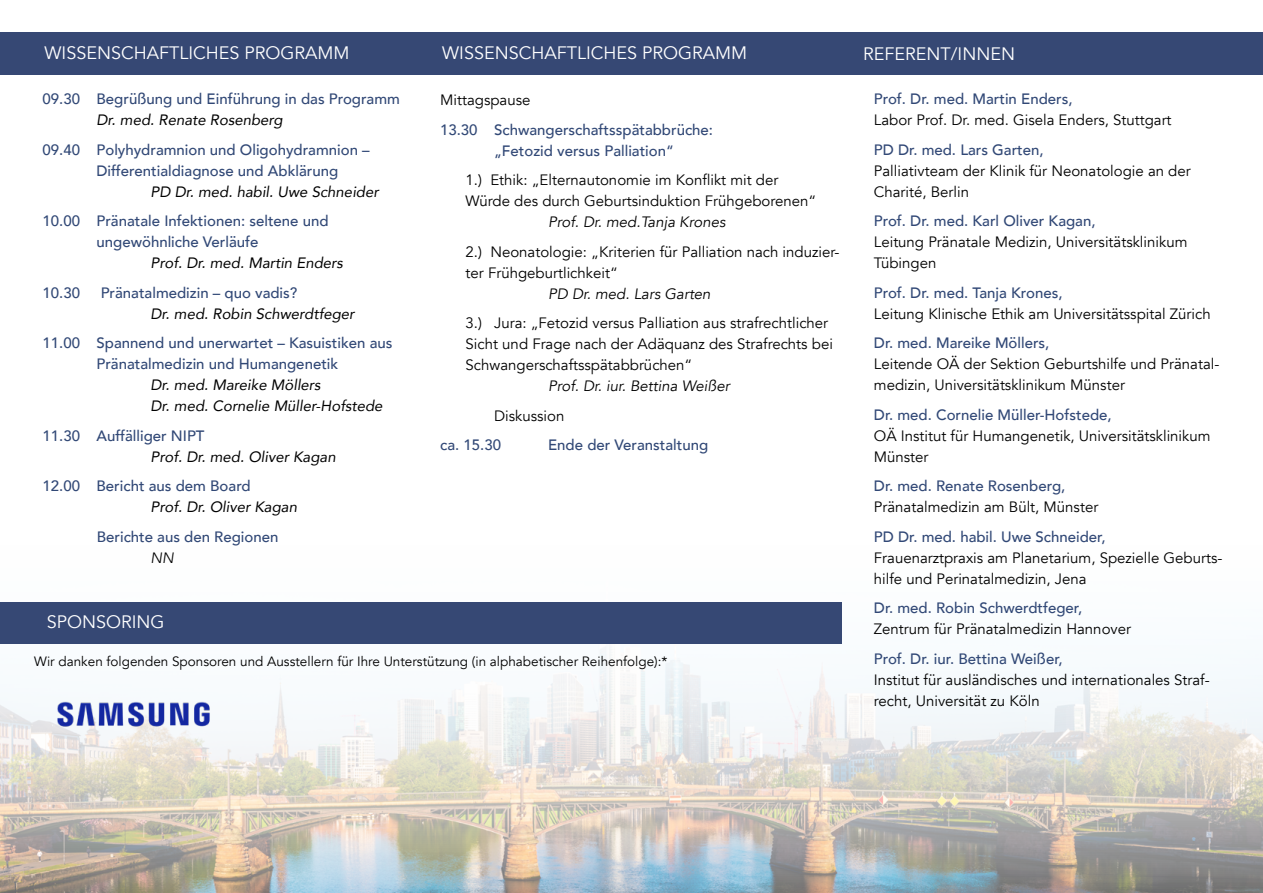
<style>
.page{position:relative;width:1263px;height:893px;background:#fff}
.page>*{position:absolute;margin:0;border:0;box-sizing:border-box;transform-origin:0 0}
.t1{font:18px "Avenir";color:#fff}
.t2{font:15px/21px "Avenir";color:#000}
.t3{font:500 15px/21px "Avenir";color:#314876}
.t4{font:italic 15px/21px "Avenir";color:#000}
.t5{font:italic 15px "Avenir";color:#000}
.t6{font:italic 300 15px "Avenir";color:#000}
.t7{font:13.5px "Avenir";color:#000}
</style>
<div class="page">
<div style="left:0;top:32px;width:1263px;height:42px;background:#364874"></div>
<img style="left:0;top:649px;width:1263px;height:244px">
<div style="left:0;top:602px;width:842px;height:42px;background:#364874"></div>
<img style="left:54px;top:698px;width:158px;height:30px">
<p class="t1" style="left:45px;top:43px;width:306px">WISSENSCHAFTLICHES PROGRAMM</p>
<p class="t1" style="left:442px;top:43px;width:306px">WISSENSCHAFTLICHES PROGRAMM</p>
<p class="t1" style="left:863px;top:43px;width:153px">REFERENT/INNEN</p>
<p class="t3" style="left:874px;top:88px;width:200px">Prof. Dr. med. Martin Enders,</p>
<p class="t2" style="left:874px;top:110px;width:299px">Labor Prof. Dr. med. Gisela Enders, Stuttgart</p>
<p class="t3" style="left:874px;top:138px;width:171px">PD Dr. med. Lars Garten,</p>
<p class="t2" style="left:874px;top:160px;width:318px">Palliativteam der Klinik für Neonatologie an der<br>Charité, Berlin</p>
<p class="t3" style="left:874px;top:210px;width:223px">Prof. Dr. med. Karl Oliver Kagan,</p>
<p class="t2" style="left:874px;top:232px;width:315px">Leitung Pränatale Medizin, Universitätsklinikum<br>Tübingen</p>
<p class="t3" style="left:874px;top:281px;width:190px">Prof. Dr. med. Tanja Krones,</p>
<p class="t2" style="left:874px;top:303px;width:338px">Leitung Klinische Ethik am Universitätsspital Zürich</p>
<p class="t3" style="left:874px;top:332px;width:177px">Dr. med. Mareike Möllers,</p>
<p class="t2" style="left:874px;top:354px;width:347px">Leitende OÄ der Sektion Geburtshilfe und Pränatal&shy;medizin, Universitätsklinikum Münster</p>
<p class="t3" style="left:874px;top:403px;width:239px">Dr. med. Cornelie Müller-Hofstede,</p>
<p class="t2" style="left:874px;top:425px;width:338px">OÄ Institut für Humangenetik, Universitätsklinikum<br>Münster</p>
<p class="t3" style="left:874px;top:475px;width:193px">Dr. med. Renate Rosenberg,</p>
<p class="t2" style="left:874px;top:497px;width:226px">Pränatalmedizin am Bült, Münster</p>
<p class="t3" style="left:874px;top:525px;width:233px">PD Dr. med. habil. Uwe Schneider,</p>
<p class="t2" style="left:874px;top:547px;width:350px">Frauenarztpraxis am Planetarium, Spezielle Geburts&shy;hilfe und Perinatalmedizin, Jena</p>
<p class="t3" style="left:874px;top:597px;width:210px">Dr. med. Robin Schwerdtfeger,</p>
<p class="t2" style="left:874px;top:619px;width:259px">Zentrum für Pränatalmedizin Hannover</p>
<p class="t3" style="left:874px;top:647px;width:190px">Prof. Dr. iur. Bettina Weißer,</p>
<p class="t2" style="left:874px;top:669px;width:337px">Institut für ausländisches und internationales Straf&shy;recht, Universität zu Köln</p>
<p class="t3" style="left:43px;top:88px;width:359px">09.30 Begrüßung und Einführung in das Programm</p>
<p class="t4" style="left:97px;top:109px;width:188px">Dr. med. Renate Rosenberg</p>
<p class="t3" style="left:97px;top:138px;width:275px;text-indent:-54px">09.40 Polyhydramnion und Oligohydramnion –<br>Differentialdiagnose und Abklärung</p>
<p class="t4" style="left:151px;top:181px;width:230px">PD Dr. med. habil. Uwe Schneider</p>
<p class="t3" style="left:97px;top:210px;width:234px;text-indent:-54px">10.00 Pränatale Infektionen: seltene und ungewöhnliche Verläufe</p>
<p class="t4" style="left:151px;top:252px;width:194px">Prof. Dr. med. Martin Enders</p>
<p class="t3" style="left:43px;top:281px;width:39px">10.30</p>
<p class="t3" style="left:101px;top:281px;width:198px">Pränatalmedizin – quo vadis?</p>
<p class="t4" style="left:151px;top:303px;width:206px">Dr. med. Robin Schwerdtfeger</p>
<p class="t3" style="left:43px;top:332px;width:351px;text-align:center">11.00 Spannend und unerwartet – Kasuistiken aus<br>Pränatalmedizin und Humangenetik</p>
<p class="t4" style="left:151px;top:375px;width:234px">Dr. med. Mareike Möllers<br>Dr. med. Cornelie Müller-Hofstede</p>
<p class="t3" style="left:43px;top:424px;width:164px">11.30 Auffälliger NIPT</p>
<p class="t4" style="left:151px;top:446px;width:187px">Prof. Dr. med. Oliver Kagan</p>
<p class="t3" style="left:43px;top:475px;width:210px">12.00 Bericht aus dem Board</p>
<p class="t4" style="left:151px;top:497px;width:148px">Prof. Dr. Oliver Kagan</p>
<p class="t3" style="left:97px;top:525px;width:183px">Berichte aus den Regionen</p>
<p class="t6" style="left:151px;top:549px;width:25px">NN</p>
<p class="t2" style="left:440px;top:90px;width:92px">Mittagspause</p>
<p class="t3" style="left:494px;top:118px;width:220px;text-indent:-54px">13.30 Schwangerschaftsspätabbrüche: „Fetozid versus Palliation“</p>
<p class="t2" style="left:466px;top:170px;width:352px">1.) Ethik: „Elternautonomie im Konflikt mit der<br>Würde des durch Geburtsinduktion Frühgeborenen“</p>
<p class="t5" style="left:548px;top:213px;width:179px">Prof. Dr. med.Tanja Krones</p>
<p class="t2" style="left:466px;top:241px;width:375px">2.) Neonatologie: „Kriterien für Palliation nach induzier&shy;ter Frühgeburtlichkeit“</p>
<p class="t5" style="left:548px;top:285px;width:164px">PD Dr. med. Lars Garten</p>
<p class="t2" style="left:466px;top:313px;width:369px">3.) Jura: „Fetozid versus Palliation aus strafrechtlicher<br>Sicht und Frage nach der Adäquanz des Strafrechts bei<br>Schwangerschaftsspätabbrüchen“</p>
<p class="t5" style="left:548px;top:377px;width:183px">Prof. Dr. iur. Bettina Weißer</p>
<p class="t2" style="left:494px;top:405px;width:72px">Diskussion</p>
<p class="t3" style="left:440px;top:434px;width:62px">ca. 15.30</p>
<p class="t3" style="left:548px;top:434px;width:162px">Ende der Veranstaltung</p>
<p class="t1" style="left:47px;top:611px;width:119px">SPONSORING</p>
<p class="t7" style="left:34px;top:653px;width:635px">Wir danken folgenden Sponsoren und Ausstellern für Ihre Unterstützung (in alphabetischer Reihenfolge):*</p>
</div>
